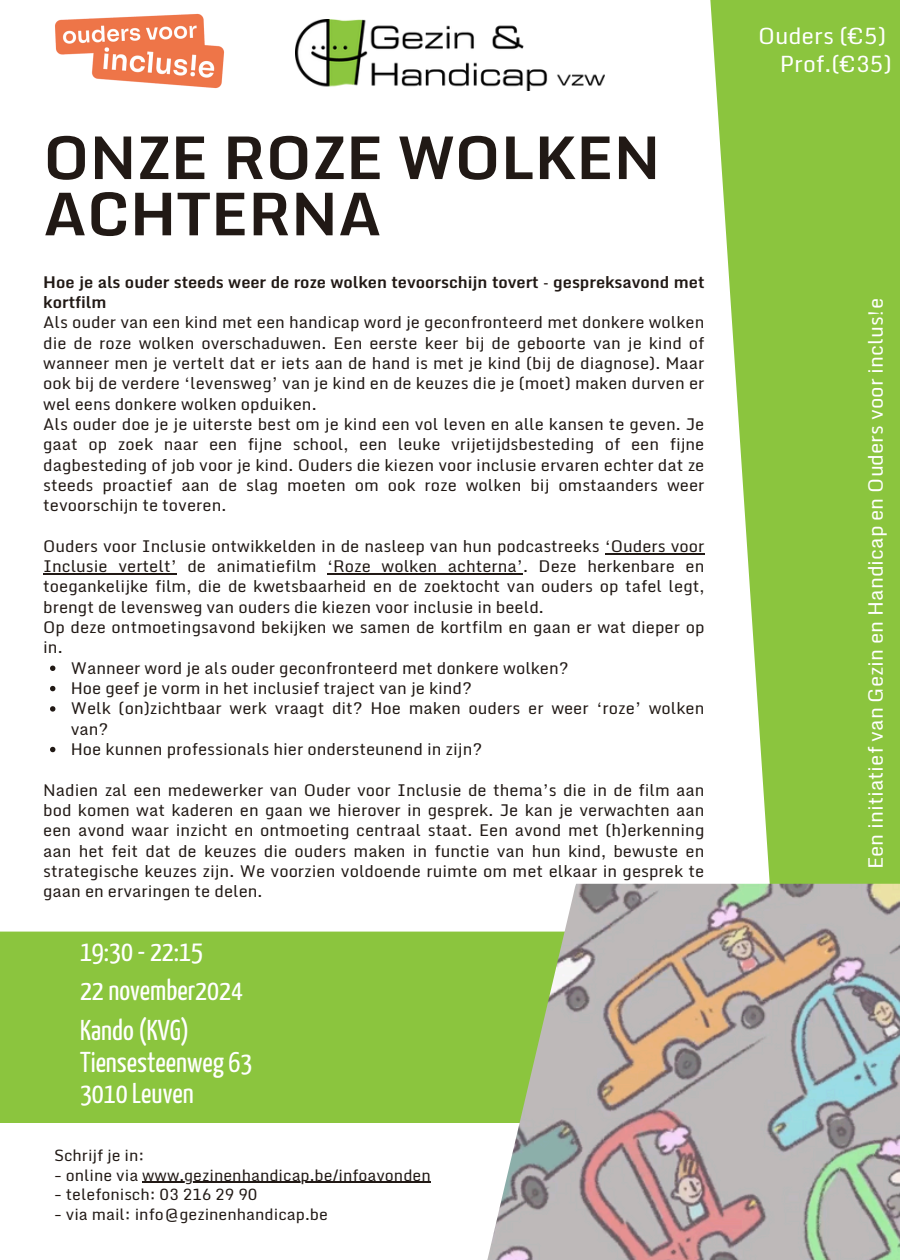
<style>
.page{position:relative;width:900px;height:1260px;background:#fff}
.page>*{position:absolute;margin:0;border:0;box-sizing:border-box;transform-origin:0 0}
.t1{font:700 59px/56.2px "Monda";color:#211915}
.t2{font:28.5px/32px "Yanone Kaffeesatz";color:#fff}
.t3{font:22.5px/28px "Monda";color:#fff;text-align:right}
.t4{font:20px "Monda";color:#fff}
.t5{font:16.25px/20.2px "Monda";color:#211915;text-align:justify}
.t6{font:700 16.25px/20.2px "Monda";color:#211915}
.t7{font:15.75px "Monda";color:#211915}
</style>
<div class="page">
<svg style="left:708px;top:0;width:192px;height:884px;fill:#8bc53e"></svg>
<div style="left:0;top:932px;width:428px;height:191px;background:#8bc53e"></div>
<img style="left:428px;top:884px;width:472px;height:376px">
<hr style="left:605px;top:553px;width:100px;height:2px;background:#211915">
<hr style="left:43px;top:573px;width:134px;height:2px;background:#211915">
<hr style="left:327px;top:573px;width:196px;height:2px;background:#211915">
<svg style="left:50px;top:666px;width:5px;height:5px"></svg>
<svg style="left:50px;top:686px;width:5px;height:5px"></svg>
<svg style="left:50px;top:706px;width:5px;height:6px"></svg>
<svg style="left:50px;top:747px;width:5px;height:5px"></svg>
<img style="left:295px;top:20px;width:310px;height:71px">
<img style="left:55px;top:13px;width:169px;height:76px">
<hr style="left:142px;top:1182px;width:289px;height:1px;background:#211915">
<p class="t1" style="left:43px;top:128px;width:619px">ONZE ROZE WOLKEN<br>ACHTERNA</p>
<h4 class="t6" style="left:43px;top:271px;width:663px">Hoe je als ouder steeds weer de roze wolken tevoorschijn tovert – gespreksavond met kortfilm</h4>
<p class="t5" style="left:43px;top:312px;width:663px">Als ouder van een kind met een handicap word je geconfronteerd met donkere wolken die de roze wolken overschaduwen. Een eerste keer bij de geboorte van je kind of wanneer men je vertelt dat er iets aan de hand is met je kind (bij de diagnose). Maar ook bij de verdere ‘levensweg’ van je kind en de keuzes die je (moet) maken durven er wel eens donkere wolken opduiken.</p>
<p class="t5" style="left:43px;top:414px;width:663px">Als ouder doe je je uiterste best om je kind een vol leven en alle kansen te geven. Je gaat op zoek naar een fijne school, een leuke vrijetijdsbesteding of een fijne dagbesteding of job voor je kind. Ouders die kiezen voor inclusie ervaren echter dat ze steeds proactief aan de slag moeten om ook roze wolken bij omstaanders weer tevoorschijn te toveren.</p>
<h1 class="t5" style="left:43px;top:535px;width:663px">Ouders voor Inclusie ontwikkelden in de nasleep van hun podcastreeks ‘Ouders voor Inclusie vertelt’ de animatiefilm ‘Roze wolken achterna’. Deze herkenbare en toegankelijke film, die de kwetsbaarheid en de zoektocht van ouders op tafel legt, brengt de levensweg van ouders die kiezen voor inclusie in beeld.</h1>
<p class="t5" style="left:43px;top:617px;width:663px">Op deze ontmoetingsavond bekijken we samen de kortfilm en gaan er wat dieper op in.</p>
<p class="t5" style="left:71px;top:657px;width:499px">Wanneer word je als ouder geconfronteerd met donkere wolken?</p>
<p class="t5" style="left:71px;top:678px;width:403px">Hoe geef je vorm in het inclusief traject van je kind?</p>
<p class="t5" style="left:71px;top:698px;width:635px">Welk (on)zichtbaar werk vraagt dit? Hoe maken ouders er weer ‘roze’ wolken van?</p>
<p class="t5" style="left:71px;top:739px;width:413px">Hoe kunnen professionals hier ondersteunend in zijn?</p>
<p class="t5" style="left:43px;top:779px;width:663px">Nadien zal een medewerker van Ouder voor Inclusie de thema’s die in de film aan bod komen wat kaderen en gaan we hierover in gesprek. Je kan je verwachten aan een avond waar inzicht en ontmoeting centraal staat. Een avond met (h)erkenning aan het feit dat de keuzes die ouders maken in functie van hun kind, bewuste en strategische keuzes zijn. We voorzien voldoende ruimte om met elkaar in gesprek te gaan en ervaringen te delen.</p>
<p class="t2" style="left:80px;top:938px;width:125px">19:30 - 22:15</p>
<p class="t2" style="left:80px;top:977px;width:165px">22 november2024</p>
<h2 class="t2" style="left:80px;top:1016px;width:174px">Kando (KVG)<br>Tiensesteenweg 63<br>3010 Leuven</h2>
<h2 class="t7" style="left:54px;top:1142px;width:92px">Schrijf je in:</h2>
<p class="t7" style="left:54px;top:1162px;width:378px">- online via www.gezinenhandicap.be/infoavonden</p>
<p class="t7" style="left:54px;top:1181px;width:205px">- telefonisch: 03 216 29 90</p>
<p class="t7" style="left:54px;top:1201px;width:275px">- via mail: info@gezinenhandicap.be</p>
<h2 class="t3" style="left:758px;top:21px;width:135px">Ouders (€5)<br>Prof.(€35)</h2>
<p class="t4" style="left:859px;top:869px;width:573px;rotate:-90deg">Een initiatief van Gezin en Handicap en Ouders voor inclus!e</p>
</div>
